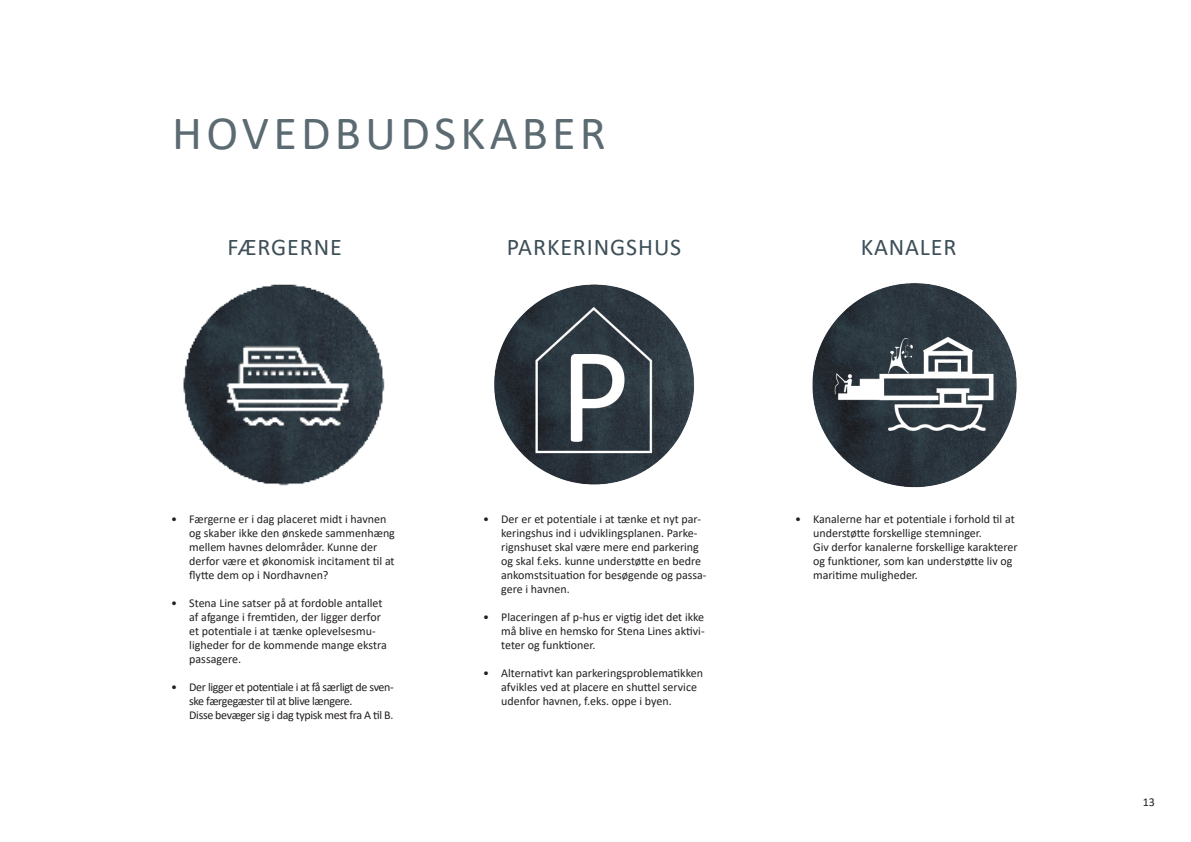
<style>
.page{position:relative;width:1191px;height:842px;background:#fff}
.page>*{position:absolute;margin:0;border:0;box-sizing:border-box;transform-origin:0 0}
.Kapitel_overskrift{font:48px "Calibri";letter-spacing:.09em;color:#5b6b71}
.Overrubrik_2{font:24px "Calibri";letter-spacing:.035em;color:#3d4f58}
.t1{font:12px/14px "Calibri";color:#231f20}
.t2{font:12px/14px "Calibri";letter-spacing:-.03em;color:#231f20}
</style>
<div class="page">
<img style="left:183px;top:284px;width:201px;height:202px">
<img style="left:494px;top:285px;width:201px;height:200px">
<img style="left:812px;top:283px;width:205px;height:205px">
<p class="Kapitel_overskrift" style="left:172px;top:100px;width:435px">HOVEDBUDSKABER</p>
<p class="Overrubrik_2" style="left:227px;top:230px;width:116px">FÆRGERNE</p>
<p class="Overrubrik_2" style="left:507px;top:230px;width:176px">PARKERINGSHUS</p>
<p class="Overrubrik_2" style="left:860px;top:231px;width:97px">KANALER</p>
<p class="t1" style="left:189px;top:512px;width:207px;text-indent:-18px">• Færgerne er i dag placeret midt i havnen og skaber ikke den ønskede sammenhæng mellem havnes delområder. Kunne der derfor være et økonomisk incitament til at flytte dem op i Nordhavnen?</p>
<p class="t1" style="left:189px;top:596px;width:199px;text-indent:-18px">• Stena Line satser på at fordoble antallet af afgange i fremtiden, der ligger derfor et potentiale i at tænke oplevelsesmu&shy;ligheder for de kommende mange ekstra passagere.</p>
<p class="t2" style="left:189px;top:680px;width:206px;text-indent:-18px">• Der ligger et potentiale i at få særligt de sven&shy;ske færgegæster til at blive længere.<br>Disse bevæger sig i dag typisk mest fra A til B.</p>
<p class="t1" style="left:501px;top:512px;width:207px;text-indent:-18px">• Der er et potentiale i at tænke et nyt par&shy;keringshus ind i udviklingsplanen. Parke&shy;rignshuset skal være mere end parkering og skal f.eks. kunne understøtte en bedre ankomstsituation for besøgende og passa&shy;gere i havnen.</p>
<p class="t1" style="left:501px;top:610px;width:205px;text-align:justify;text-indent:-18px">• Placeringen af p-hus er vigtig idet det ikke må blive en hemsko for Stena Lines aktivi&shy;teter og funktioner.</p>
<p class="t1" style="left:501px;top:666px;width:203px;text-indent:-18px">• Alternativt kan parkeringsproblematikken afvikles ved at placere en shuttel service udenfor havnen, f.eks. oppe i byen.</p>
<p class="t1" style="left:813px;top:512px;width:206px;text-indent:-18px">• Kanalerne har et potentiale i forhold til at understøtte forskellige stemninger.<br>Giv derfor kanalerne forskellige karakterer og funktioner, som kan understøtte liv og maritime muligheder.</p>
<p class="t1" style="left:1142px;top:795px;width:14px">13</p>
</div>
